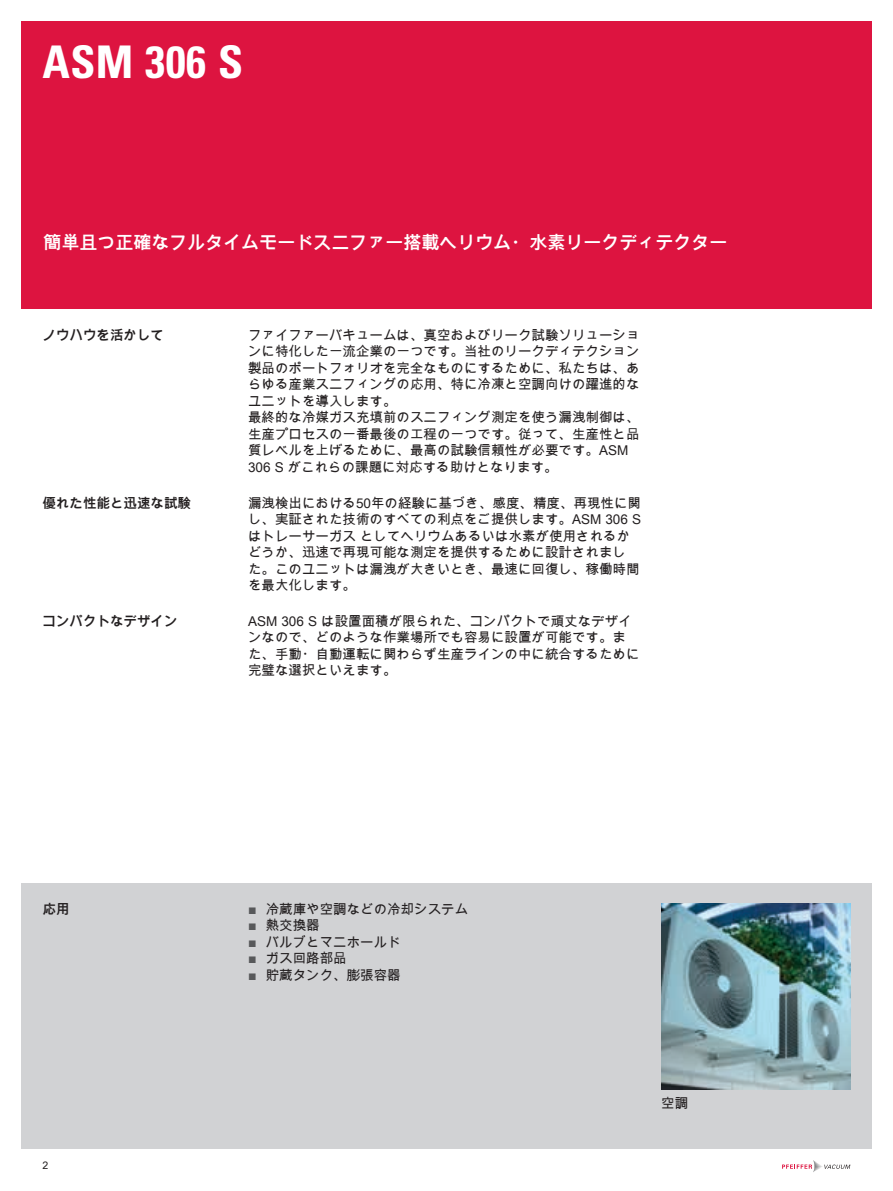
<style>
.page{position:relative;width:893px;height:1191px;background:#fff}
.page>*{position:absolute;margin:0;border:0;box-sizing:border-box;transform-origin:0 0}
.t1{font:700 condensed 45px "Univers";letter-spacing:.01em;color:#fff}
.t2{font:700 18px "Arial Unicode MS";color:#fff}
.t3{font:13.5px/16.5px "Arial Unicode MS";color:#231f20}
.t4{font:700 13.5px "Arial Unicode MS";color:#231f20}
.t5{font:10.5px "Arial Unicode MS";color:#231f20}
.s1{color:#57585a}
</style>
<div class="page">
<div style="left:21px;top:21px;width:851px;height:287px;background:#dd1440"></div>
<div style="left:21px;top:882px;width:851px;height:266px;background:#d1d2d4"></div>
<svg style="left:782px;top:1160px;width:68px;height:12px"></svg>
<img style="left:661px;top:904px;width:189px;height:185px">
<h1 class="t1" style="left:43px;top:35px;width:202px">ASM 306 S</h1>
<h2 class="t2" style="left:43px;top:229px;width:686px">簡単且つ正確なフルタイムモードスニファー搭載ヘリウム・水素リークディテクター</h2>
<p class="t4" style="left:43px;top:325px;width:123px">ノウハウを活かして</p>
<p class="t3" style="left:248px;top:326px;width:393px">ファイファーバキュームは、真空およびリーク試験ソリューションに特化した一流企業の一つです。当社のリークディテクション製品のポートフォリオを完全なものにするために、私たちは、あらゆる産業スニフィングの応用、特に冷凍と空調向けの躍進的なユニットを導入します。<br>最終的な冷媒ガス充填前のスニフィング測定を使う漏洩制御は、生産プロセスの一番最後の工程の一つです。従って、生産性と品質レベルを上げるために、最高の試験信頼性が必要です。ASM<br>306 S がこれらの課題に対応する助けとなります。</p>
<p class="t4" style="left:43px;top:493px;width:150px">優れた性能と迅速な試験</p>
<p class="t3" style="left:248px;top:494px;width:395px">漏洩検出における50年の経験に基づき、感度、精度、再現性に関し、実証された技術のすべての利点をご提供します。ASM 306 Sはトレーサーガス としてヘリウムあるいは水素が使用されるかどうか、迅速で再現可能な測定を提供するために設計されました。このユニットは漏洩が大きいとき、最速に回復し、稼働時間を最大化します。</p>
<p class="t4" style="left:43px;top:611px;width:136px">コンパクトなデザイン</p>
<p class="t3" style="left:248px;top:612px;width:393px">ASM 306 S は設置面積が限られた、コンパクトで頑丈なデザインなので、どのような作業場所でも容易に設置が可能です。また、手動・自動運転に関わらず生産ラインの中に統合するために完璧な選択といえます。</p>
<p class="t4" style="left:43px;top:899px;width:28px">応用</p>
<p class="t5" style="left:43px;top:1157px;width:7px">2</p>
<p class="t3" style="left:249px;top:900px;width:221px"><span class="s1">■</span> 冷蔵庫や空調などの冷却システム</p>
<p class="t3" style="left:249px;top:916px;width:73px"><span class="s1">■</span> 熱交換器</p>
<p class="t3" style="left:249px;top:933px;width:154px"><span class="s1">■</span> バルブとマニホールド</p>
<p class="t3" style="left:249px;top:949px;width:100px"><span class="s1">■</span> ガス回路部品</p>
<p class="t3" style="left:249px;top:966px;width:154px"><span class="s1">■</span> 貯蔵タンク、膨張容器</p>
<p class="t3" style="left:661px;top:1094px;width:28px">空調</p>
</div>
